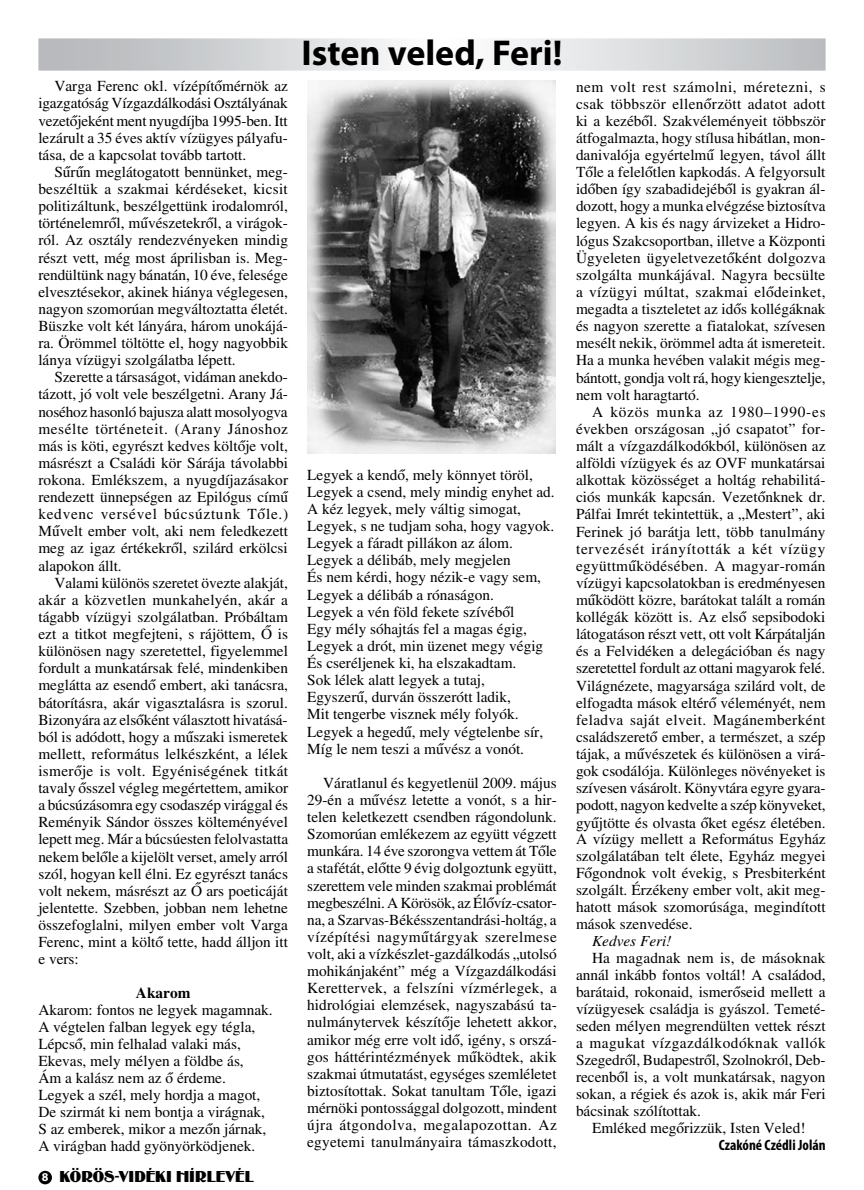
<style>
.page{position:relative;width:864px;height:1190px;background:#fff}
.page>*{position:absolute;margin:0;border:0;box-sizing:border-box;transform-origin:0 0}
.t1{font:700 36px "Myriad Pro";color:#000}
.t2{font:16.5px "Binner";letter-spacing:.005em;color:#000}
.t3{font:15.3px/17.1px "H Times";color:#000;text-align:justify}
.t4{font:15.3px "H Times Italic";color:#000}
.t5{font:15.3px "H Times Bold";color:#000}
.t6{font:700 condensed 15px "Myriad Pro";color:#000}
.s1{font-family:"Myriad Pro";font-weight:700;font-size:12px;color:#fff}
</style>
<div class="page">
<div style="left:38px;top:1170px;width:14px;height:14px;background:#000;border-radius:50%"></div>
<svg style="left:41px;top:41px;width:781px;height:27px"></svg>
<div style="left:38px;top:38px;width:787px;height:33px;border:2px solid #fff"></div>
<img style="left:307px;top:81px;width:248px;height:372px">
<p class="t3" style="left:38px;top:78px;width:251px;text-indent:16px">Varga Ferenc okl. vízépítőmérnök az igazgatóság Vízgazdálkodási Osztályának vezetőjeként ment nyugdíjba 1995-ben. Itt lezárult a 35 éves aktív vízügyes pályafu&shy;tása, de a kapcsolat tovább tartott.</p>
<p class="t3" style="left:38px;top:164px;width:251px;text-indent:16px">Sűrűn meglátogatott bennünket, meg&shy;beszéltük a szakmai kérdéseket, kicsit politizáltunk, beszélgettünk irodalomról, történelemről, művészetekről, a virágok&shy;ról. Az osztály rendezvényeken mindig részt vett, még most áprilisban is. Meg&shy;rendültünk nagy bánatán, 10 éve, felesége elvesztésekor, akinek hiánya véglegesen, nagyon szomorúan megváltoztatta életét.<br>Büszke volt két lányára, három unokájá&shy;ra. Örömmel töltötte el, hogy nagyobbik lánya vízügyi szolgálatba lépett.</p>
<p class="t3" style="left:38px;top:369px;width:251px;text-indent:16px">Szerette a társaságot, vidáman anekdo&shy;tázott, jó volt vele beszélgetni. Arany Já&shy;noséhoz hasonló bajusza alatt mosolyogva mesélte történeteit. (Arany Jánoshoz más is köti, egyrészt kedves költője volt, másrészt a Családi kör Sárája távolabbi rokona. Emlékszem, a nyugdíjazásakor rendezett ünnepségen az Epilógus című kedvenc versével búcsúztunk Tőle.)<br>Művelt ember volt, aki nem feledkezett meg az igaz értékekről, szilárd erkölcsi alapokon állt.</p>
<p class="t3" style="left:38px;top:574px;width:251px;text-indent:16px">Valami különös szeretet övezte alakját, akár a közvetlen munkahelyén, akár a tágabb vízügyi szolgálatban. Próbáltam ezt a titkot megfejteni, s rájöttem, Ő is különösen nagy szeretettel, figyelemmel fordult a munkatársak felé, mindenkiben meglátta az esendő embert, aki tanácsra, bátorításra, akár vigasztalásra is szorul.<br>Bizonyára az elsőként választott hivatásá&shy;ból is adódott, hogy a műszaki ismeretek mellett, református lelkészként, a lélek ismerője is volt. Egyéniségének titkát tavaly ősszel végleg megértettem, amikor a búcsúzásomra egy csodaszép virággal és Reményik Sándor összes költeményével lepett meg. Már a búcsúesten felolvastatta nekem belőle a kijelölt verset, amely arról szól, hogyan kell élni. Ez egyrészt tanács volt nekem, másrészt az Ő ars poeticáját jelentette. Szebben, jobban nem lehetne összefoglalni, milyen ember volt Varga Ferenc, mint a költő tette, hadd álljon itt e vers:</p>
<p class="t5" style="left:136px;top:983px;width:56px">Akarom</p>
<p class="t3" style="left:38px;top:1002px;width:236px;text-align:left">Akarom: fontos ne legyek magamnak.<br>A végtelen falban legyek egy tégla, Lépcső, min felhalad valaki más, Ekevas, mely mélyen a földbe ás,<br>Ám a kalász nem az ő érdeme.<br>Legyek a szél, mely hordja a magot, De szirmát ki nem bontja a virágnak, S az emberek, mikor a mezőn járnak, A virágban hadd gyönyörködjenek.</p>
<p class="t2" style="left:42px;top:1166px;width:213px"><span class="s1">8</span> KÖRÖS-VIDÉKI HÍRLEVÉL</p>
<h1 class="t1" style="left:301px;top:30px;width:262px">Isten veled, Feri!</h1>
<p class="t3" style="left:307px;top:466px;width:249px;text-align:left">Legyek a kendő, mely könnyet töröl, Legyek a csend, mely mindig enyhet ad.<br>A kéz legyek, mely váltig simogat, Legyek, s ne tudjam soha, hogy vagyok.<br>Legyek a fáradt pillákon az álom.<br>Legyek a délibáb, mely megjelen<br>És nem kérdi, hogy nézik-e vagy sem, Legyek a délibáb a rónaságon.<br>Legyek a vén föld fekete szívéből<br>Egy mély sóhajtás fel a magas égig, Legyek a drót, min üzenet megy végig És cseréljenek ki, ha elszakadtam.<br>Sok lélek alatt legyek a tutaj,<br>Egyszerű, durván összerótt ladik,<br>Mit tengerbe visznek mély folyók.<br>Legyek a hegedű, mely végtelenbe sír, Míg le nem teszi a művész a vonót.</p>
<p class="t3" style="left:307px;top:774px;width:251px;text-indent:16px">Váratlanul és kegyetlenül 2009. május 29-én a művész letette a vonót, s a hir&shy;telen keletkezett csendben rágondolunk.<br>Szomorúan emlékezem az együtt végzett munkára. 14 éve szorongva vettem át Tőle a stafétát, előtte 9 évig dolgoztunk együtt, szerettem vele minden szakmai problémát megbeszélni. A Körösök, az Élővíz-csator&shy;na, a Szarvas-Békésszentandrási-holtág, a vízépítési nagyműtárgyak szerelmese volt, aki a vízkészlet-gazdálkodás „utolsó mohikánjaként” még a Vízgazdálkodási Kerettervek, a felszíni vízmérlegek, a hidrológiai elemzések, nagyszabású ta&shy;nulmánytervek készítője lehetett akkor, amikor még erre volt idő, igény, s orszá&shy;gos háttérintézmények működtek, akik szakmai útmutatást, egységes szemléletet biztosítottak. Sokat tanultam Tőle, igazi mérnöki pontossággal dolgozott, mindent újra átgondolva, megalapozottan. Az egyetemi tanulmányaira támaszkodott,</p>
<p class="t3" style="left:575px;top:78px;width:251px">nem volt rest számolni, méretezni, s csak többször ellenőrzött adatot adott ki a kezéből. Szakvéleményeit többször átfogalmazta, hogy stílusa hibátlan, mon&shy;danivalója egyértelmű legyen, távol állt Tőle a felelőtlen kapkodás. A felgyorsult időben így szabadidejéből is gyakran ál&shy;dozott, hogy a munka elvégzése biztosítva legyen. A kis és nagy árvizeket a Hidro&shy;lógus Szakcsoportban, illetve a Központi Ügyeleten ügyeletvezetőként dolgozva szolgálta munkájával. Nagyra becsülte a vízügyi múltat, szakmai elődeinket, megadta a tiszteletet az idős kollégáknak és nagyon szerette a fiatalokat, szívesen mesélt nekik, örömmel adta át ismereteit.<br>Ha a munka hevében valakit mégis meg&shy;bántott, gondja volt rá, hogy kiengesztelje, nem volt haragtartó.</p>
<p class="t3" style="left:575px;top:403px;width:251px;text-indent:16px">A közös munka az 1980–1990-es években országosan „jó csapatot” for&shy;mált a vízgazdálkodókból, különösen az alföldi vízügyek és az OVF munkatársai alkottak közösséget a holtág rehabilitá&shy;ciós munkák kapcsán. Vezetőnknek dr.<br>Pálfai Imrét tekintettük, a „Mestert”, aki Ferinek jó barátja lett, több tanulmány tervezését irányították a két vízügy együttműködésében. A magyar-román vízügyi kapcsolatokban is eredményesen működött közre, barátokat talált a román kollégák között is. Az első sepsibodoki látogatáson részt vett, ott volt Kárpátalján és a Felvidéken a delegációban és nagy szeretettel fordult az ottani magyarok felé.<br>Világnézete, magyarsága szilárd volt, de elfogadta mások eltérő véleményét, nem feladva saját elveit. Magánemberként családszerető ember, a természet, a szép tájak, a művészetek és különösen a virá&shy;gok csodálója. Különleges növényeket is szívesen vásárolt. Könyvtára egyre gyara&shy;podott, nagyon kedvelte a szép könyveket, gyűjtötte és olvasta őket egész életében.<br>A vízügy mellett a Református Egyház szolgálatában telt élete, Egyház megyei Főgondnok volt évekig, s Presbiterként szolgált. Érzékeny ember volt, akit meg&shy;hatott mások szomorúsága, megindított mások szenvedése.</p>
<p class="t4" style="left:591px;top:932px;width:81px">Kedves Feri!</p>
<p class="t3" style="left:575px;top:950px;width:251px;text-indent:16px">Ha magadnak nem is, de másoknak annál inkább fontos voltál! A családod, barátaid, rokonaid, ismerőseid mellett a vízügyesek családja is gyászol. Temeté&shy;seden mélyen megrendülten vettek részt a magukat vízgazdálkodóknak vallók Szegedről, Budapestről, Szolnokról, Deb&shy;recenből is, a volt munkatársak, nagyon sokan, a régiek és azok is, akik már Feri bácsinak szólítottak.</p>
<p class="t3" style="left:591px;top:1120px;width:215px">Emléked megőrizzük, Isten Veled!</p>
<p class="t6" style="left:718px;top:1135px;width:108px">Czakóné Czédli Jolán</p>
</div>
